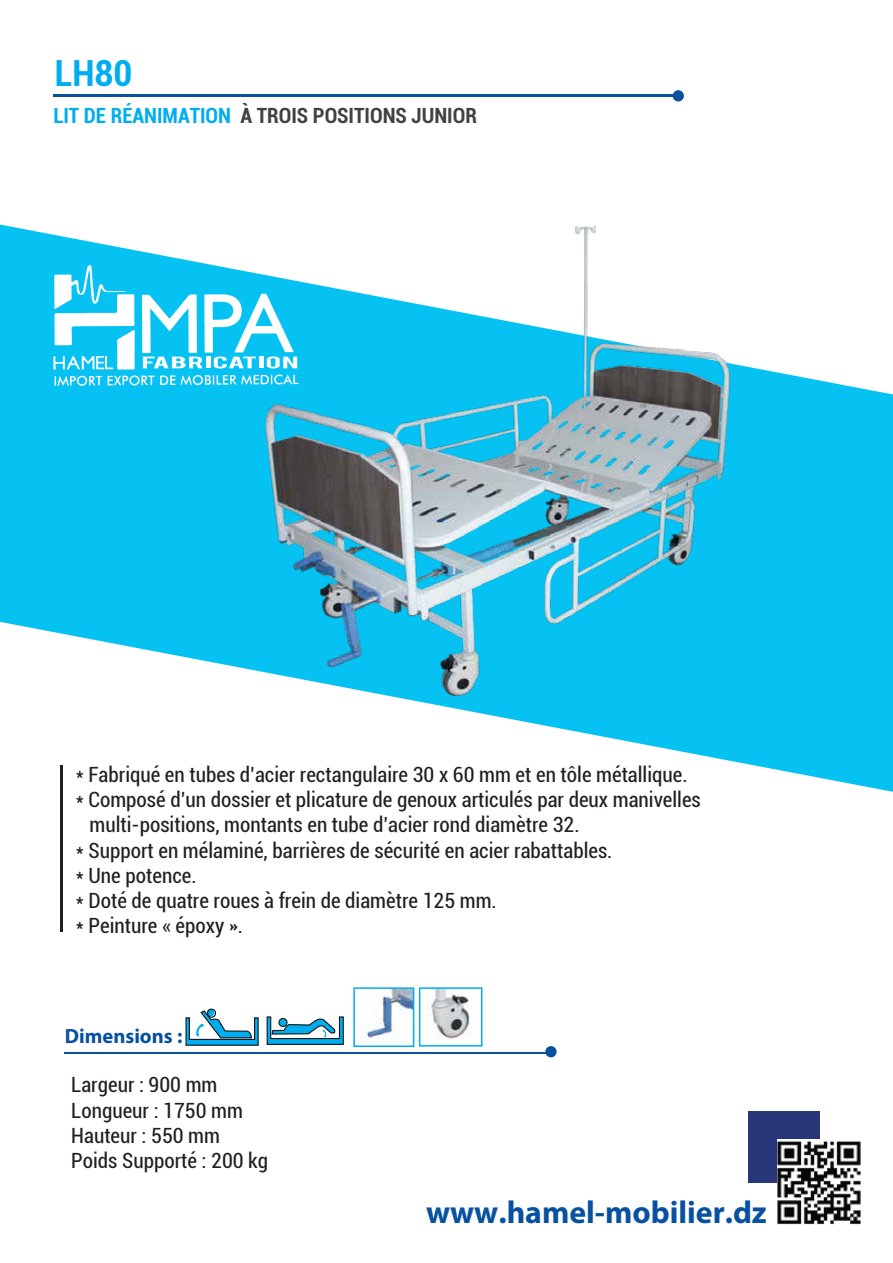
<style>
.page{position:relative;width:893px;height:1263px;background:#fff}
.page>*{position:absolute;margin:0;border:0;box-sizing:border-box;transform-origin:0 0}
.t1{font:700 condensed 36px "Roboto";color:#00aeef}
.t2{font:700 31.8px "Myriad Pro";color:#0751a0}
.t3{font:condensed 21px/25.2px "Roboto";color:#231f20}
.t4{font:700 condensed 21px "Roboto";color:#414042}
.t5{font:700 20.55px "Myriad Pro";color:#0751a0}
.s1{color:#00aeef}
</style>
<div class="page">
<svg style="left:0;top:224px;width:893px;height:577px;fill:#05c2f3"></svg>
<hr style="left:61px;top:765px;width:2px;height:167px;background:#231f20">
<hr style="left:65px;top:1052px;width:486px;height:1px;background:#0751a0">
<div style="left:545px;top:1046px;width:12px;height:11px;background:#0751a0;border-radius:50%"></div>
<hr style="left:53px;top:94px;width:625px;height:3px;background:#0751a0">
<div style="left:673px;top:90px;width:11px;height:11px;background:#0751a0;border-radius:50%"></div>
<img style="left:241px;top:224px;width:514px;height:499px">
<div style="left:748px;top:1111px;width:71px;height:71px;background:#28377a"></div>
<img style="left:777px;top:1140px;width:84px;height:85px">
<svg style="left:53px;top:265px;width:245px;height:121px"></svg>
<svg style="left:185px;top:1008px;width:74px;height:38px"></svg>
<img style="left:360px;top:990px;width:51px;height:50px">
<div style="left:353px;top:987px;width:61px;height:60px;border:2px solid #00aeef"></div>
<img style="left:431px;top:990px;width:40px;height:49px">
<div style="left:419px;top:987px;width:63px;height:59px;border:2px solid #00aeef"></div>
<svg style="left:266px;top:1016px;width:78px;height:29px"></svg>
<h1 class="t1" style="left:55px;top:48px;width:79px">LH80</h1>
<p class="t4" style="left:53px;top:100px;width:425px"><span class="s1">LIT DE RÉANIMATION</span> À TROIS POSITIONS JUNIOR</p>
<p class="t3" style="left:76px;top:761px;width:613px">* Fabriqué en tubes d’acier rectangulaire 30 x 60 mm et en tôle métallique.</p>
<p class="t3" style="left:76px;top:786px;width:627px">* Composé d’un dossier et plicature de genoux articulés par deux manivelles</p>
<p class="t3" style="left:90px;top:811px;width:491px">multi-positions, montants en tube d’acier rond diamètre 32.</p>
<p class="t3" style="left:76px;top:837px;width:538px">* Support en mélaminé, barrières de sécurité en acier rabattables.</p>
<p class="t3" style="left:76px;top:862px;width:122px">* Une potence.</p>
<p class="t3" style="left:76px;top:887px;width:422px">* Doté de quatre roues à frein de diamètre 125 mm.</p>
<p class="t3" style="left:76px;top:912px;width:169px">* Peinture « époxy ».</p>
<p class="t5" style="left:65px;top:1023px;width:119px">Dimensions :</p>
<p class="t3" style="left:71px;top:1072px;width:198px">Largeur : 900 mm<br>Longueur : 1750 mm<br>Hauteur : 550 mm<br>Poids Supporté : 200 kg</p>
<h2 class="t2" style="left:426px;top:1192px;width:342px">www.hamel-mobilier.dz</h2>
</div>
